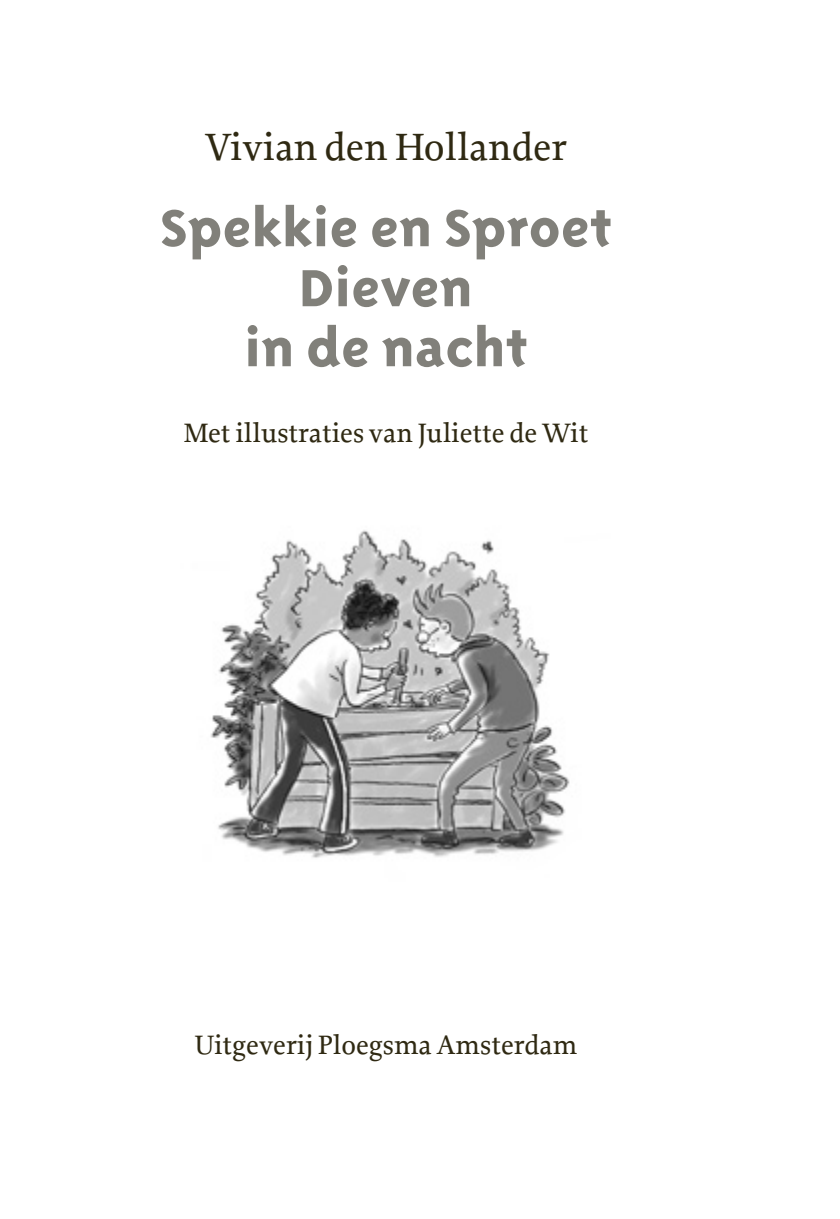
<style>
.page{position:relative;width:840px;height:1219px;background:#fff}
.page>*{position:absolute;margin:0;border:0;box-sizing:border-box;transform-origin:0 0}
.hfdstkop{font:800 60px "Triplex Sans OT";letter-spacing:.01em;color:#81807a}
.tekst{font:500 40px "Proforma";color:#2f2912}
.tekst-2{font:500 28px "Proforma";color:#2f2912}
</style>
<div class="page">
<img style="left:210px;top:530px;width:360px;height:328px">
<p class="tekst" style="left:205px;top:122px;width:363px">Vivian den Hollander</p>
<p class="hfdstkop" style="left:160px;top:194px;width:453px">Spekkie en Sproet</p>
<p class="hfdstkop" style="left:299px;top:254px;width:175px">Dieven</p>
<p class="hfdstkop" style="left:244px;top:314px;width:284px">in de nacht</p>
<p class="tekst-2" style="left:183px;top:416px;width:406px">Met illustraties van Juliette de Wit</p>
<p class="tekst-2" style="left:194px;top:1028px;width:384px">Uitgeverij Ploegsma Amsterdam</p>
</div>
